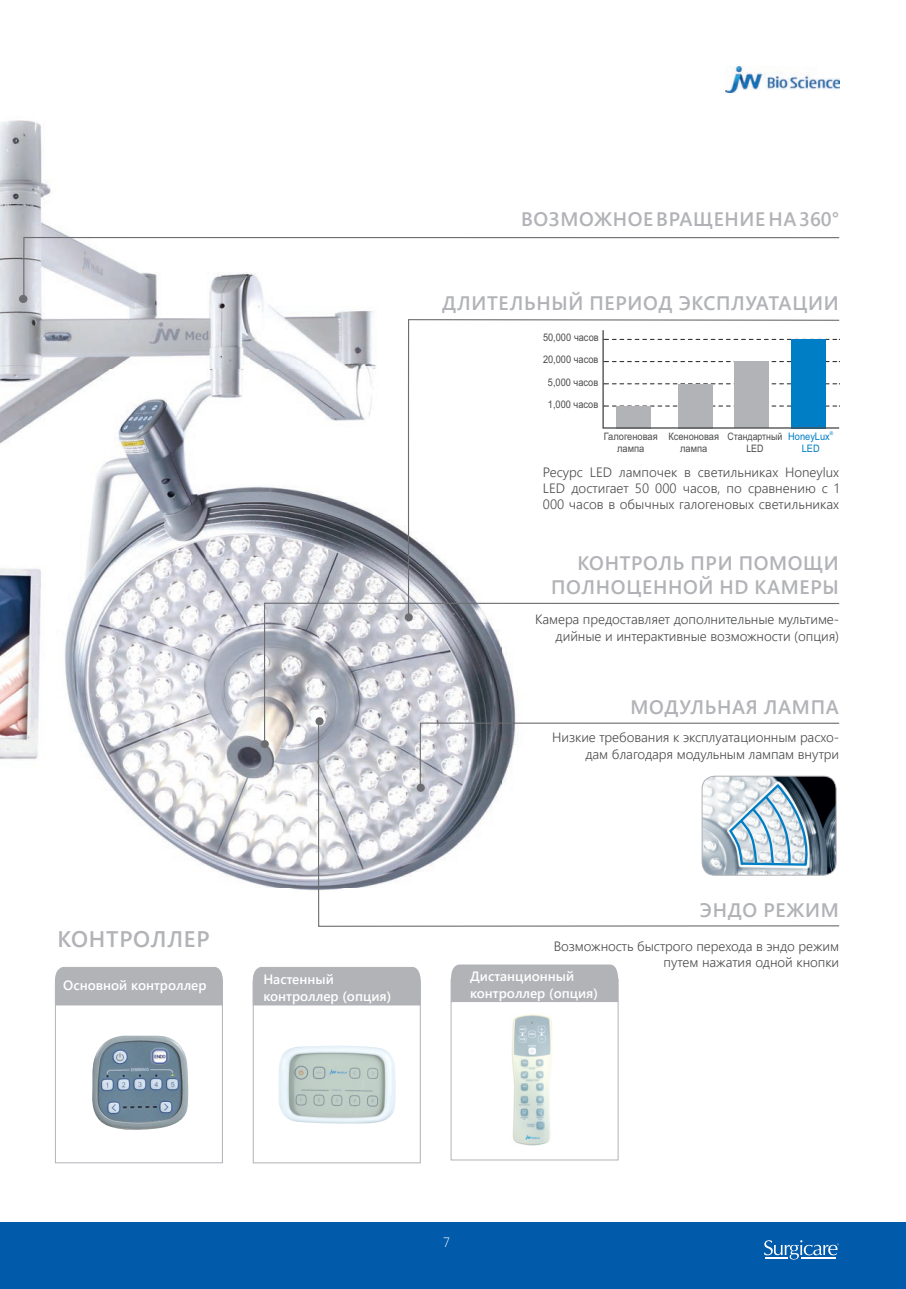
<style>
.page{position:relative;width:906px;height:1289px;background:#fff}
.page>*{position:absolute;margin:0;border:0;box-sizing:border-box;transform-origin:0 0}
.t1{font:600 22.5px "Segoe UI";letter-spacing:.035em;color:#b2b3b7}
.t2{font:600 19.5px/23.4px "Segoe UI";letter-spacing:.035em;color:#b2b3b7;text-align:right}
.t3{font:300 13.5px/16.2px "Segoe UI";letter-spacing:-.005em;color:#4b4c4d;text-align:right}
.t4{font:600 13.5px/16.2px "Segoe UI";color:#fff}
.t5{font:300 13.5px "Segoe UI";color:#fff}
.t6{font:10.5px/22px "Arial";color:#4b4c4d;text-align:center;scale:.88 1}
.t7{font:10.35px/11.6px "Arial";color:#4b4c4d;text-align:center;scale:.9 1}
.t8{font:10.35px/11.6px "Arial";color:#4b4c4d;text-align:center;scale:.86 1}
.t9{font:10.35px "Arial";color:#007ec5;scale:.9 1}
.t10{font:5.1px "Arial";color:#007ec5;scale:.9 1}
</style>
<div class="page">
<div style="left:0;top:1222px;width:906px;height:66px;background:#015aaa"></div>
<svg style="left:764px;top:1240px;width:75px;height:19px"></svg>
<img style="left:725px;top:67px;width:114px;height:25px">
<img style="left:0;top:120px;width:407px;height:771px">
<div style="left:55px;top:981px;width:168px;height:182px;border:1px solid #b2b3b7"></div>
<div style="left:55px;top:967px;width:168px;height:38px;background:#b2b3b7"></div>
<img style="left:92px;top:1035px;width:97px;height:95px">
<div style="left:253px;top:981px;width:167px;height:182px;border:1px solid #b2b3b7"></div>
<img style="left:279px;top:1046px;width:117px;height:77px">
<div style="left:252px;top:967px;width:169px;height:38px;background:#b2b3b7"></div>
<img style="left:512px;top:1014px;width:41px;height:132px">
<div style="left:451px;top:978px;width:167px;height:182px;border:1px solid #b2b3b7"></div>
<div style="left:451px;top:964px;width:167px;height:38px;background:#b2b3b7"></div>
<svg style="left:407px;top:319px;width:433px;height:283px"></svg>
<svg style="left:263px;top:602px;width:577px;height:141px"></svg>
<div style="left:261px;top:740px;width:8px;height:8px;background:#6c6d70;border-radius:50%"></div>
<svg style="left:317px;top:720px;width:523px;height:207px"></svg>
<div style="left:315px;top:717px;width:8px;height:8px;background:#6c6d70;border-radius:50%"></div>
<svg style="left:23px;top:236px;width:817px;height:61px"></svg>
<div style="left:19px;top:295px;width:8px;height:8px;background:#6c6d70;border-radius:50%"></div>
<svg style="left:602px;top:329px;width:238px;height:100px"></svg>
<svg style="left:419px;top:722px;width:421px;height:153px"></svg>
<h2 class="t2" style="left:521px;top:207px;width:320px">ВОЗМОЖНОЕ ВРАЩЕНИЕ НА 360°</h2>
<h2 class="t2" style="left:442px;top:291px;width:398px">ДЛИТЕЛЬНЫЙ ПЕРИОД ЭКСПЛУАТАЦИИ</h2>
<p class="t6" style="left:543px;top:327px;width:65px">50,000 часов<br>20,000 часов<br>5,000 часов<br>1,000 часов</p>
<p class="t9" style="left:815px;top:433px;width:7px">L</p>
<p class="t10" style="left:830px;top:431px;width:5px">®</p>
<p class="t9" style="left:801px;top:444px;width:21px">LED</p>
<p class="t3" style="left:543px;top:463px;width:298px;text-align:justify">Ресурс LED лампочек в светильниках Honeylux LED достигает 50 000 часов, по сравнению с 1<br>000 часов в обычных галогеновых светильниках</p>
<p class="t7" style="left:604px;top:432px;width:61px">Галогеновая лампа</p>
<p class="t7" style="left:668px;top:432px;width:58px">Ксеноновая лампа</p>
<p class="t8" style="left:727px;top:432px;width:65px">Стандартный<br>LED</p>
<p class="t9" style="left:788px;top:433px;width:48px">Honey ux</p>
<h2 class="t2" style="left:551px;top:551px;width:289px">КОНТРОЛЬ ПРИ ПОМОЩИ<br>ПОЛНОЦЕННОЙ HD КАМЕРЫ</h2>
<p class="t3" style="left:535px;top:611px;width:305px">Камера предоставляет дополнительные мультиме&shy;дийные и интерактивные возможности (опция)</p>
<h2 class="t2" style="left:630px;top:695px;width:210px">МОДУЛЬНАЯ ЛАМПА</h2>
<p class="t3" style="left:552px;top:729px;width:288px">Низкие требования к эксплуатационным расхо&shy;дам благодаря модульным лампам внутри</p>
<h2 class="t2" style="left:700px;top:898px;width:140px">ЭНДО РЕЖИМ</h2>
<h1 class="t1" style="left:57px;top:920px;width:154px">КОНТРОЛЛЕР</h1>
<p class="t4" style="left:63px;top:977px;width:145px">Основной контроллер</p>
<p class="t4" style="left:263px;top:971px;width:129px">Настенный контроллер (опция)</p>
<p class="t4" style="left:470px;top:968px;width:129px">Дистанционный контроллер (опция)</p>
<p class="t3" style="left:554px;top:937px;width:287px">Возможность быстрого перехода в эндо режим путем нажатия одной кнопки</p>
<p class="t5" style="left:443px;top:1232px;width:8px">7</p>
</div>
